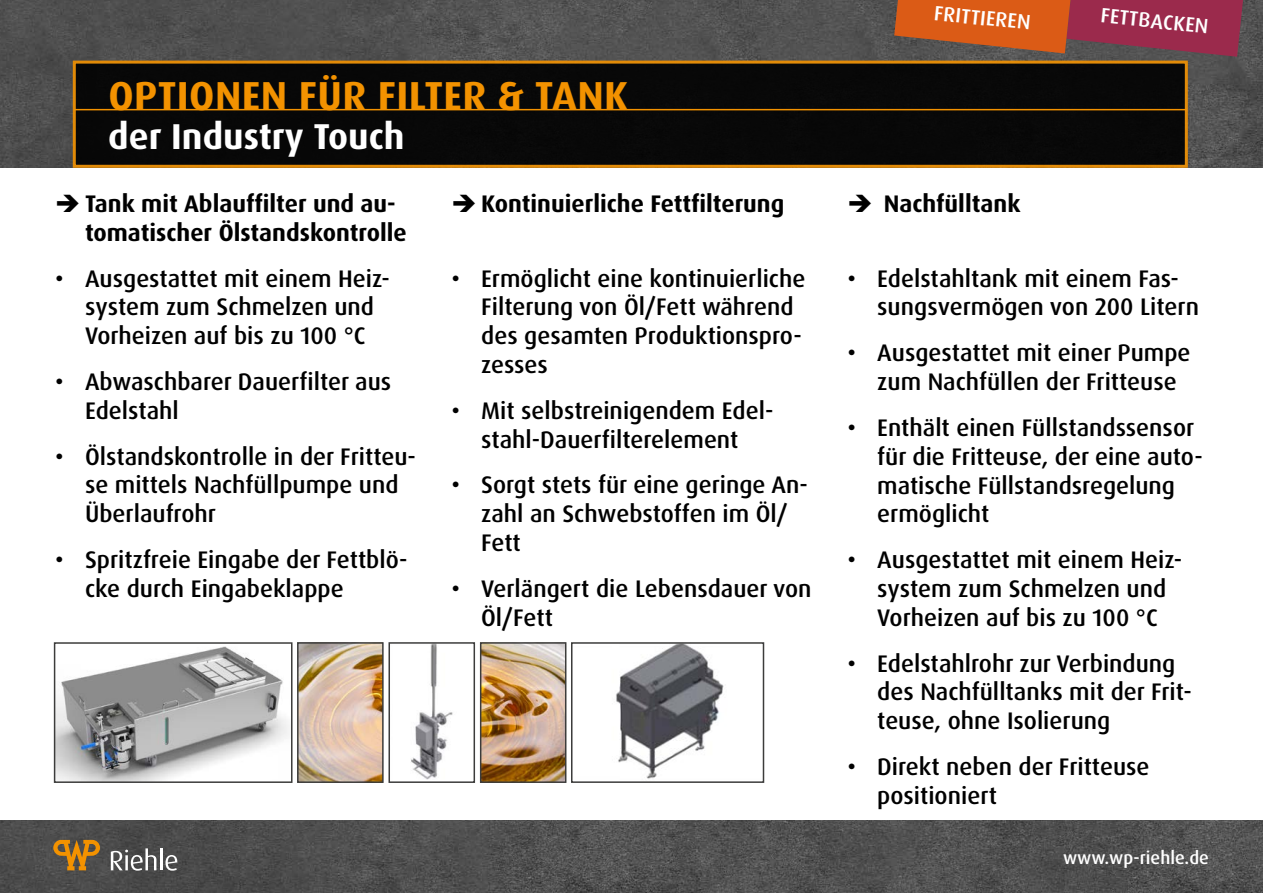
<style>
.page{position:relative;width:1263px;height:893px;background:#fff}
.page>*{position:absolute;margin:0;border:0;box-sizing:border-box;transform-origin:0 0}
.t1{font:700 40.5px "Dax Pro";letter-spacing:.01em;color:#f39200}
.t2{font:700 36px "Dax Pro";color:#fff}
.t3{font:500 24px/28.8px "Dax Pro";color:#000}
.t4{font:700 24px/28.8px "Dax Pro";color:#000}
.t5{font:500 20.7px "Dax Pro";color:#fff}
.t6{font:500 18px "Dax Pro";color:#fff}
</style>
<div class="page">
<img style="left:0;top:821px;width:1263px;height:72px">
<svg style="left:53px;top:840px;width:47px;height:30px"></svg>
<svg style="left:111px;top:848px;width:45px;height:23px"></svg>
<hr style="left:160px;top:848px;width:2px;height:22px;background:#fff">
<svg style="left:166px;top:855px;width:11px;height:16px"></svg>
<img style="left:0;top:0;width:1263px;height:168px">
<img style="left:57px;top:646px;width:232px;height:134px">
<div style="left:54px;top:642px;width:238px;height:141px;border:2px solid #3c3c3b"></div>
<img style="left:300px;top:645px;width:81px;height:135px">
<div style="left:297px;top:642px;width:87px;height:141px;border:2px solid #3c3c3b"></div>
<img style="left:616px;top:645px;width:108px;height:134px">
<div style="left:571px;top:642px;width:193px;height:141px;border:2px solid #3c3c3b"></div>
<img style="left:411px;top:645px;width:42px;height:135px">
<div style="left:388px;top:642px;width:87px;height:141px;border:2px solid #3c3c3b"></div>
<img style="left:483px;top:645px;width:80px;height:135px">
<div style="left:480px;top:642px;width:86px;height:141px;border:2px solid #3c3c3b"></div>
<div style="left:74px;top:62px;width:1112px;height:104px;background:#080808"></div>
<div style="left:73px;top:61px;width:1115px;height:107px;border:3px solid #f39200"></div>
<hr style="left:74px;top:109px;width:1113px;height:1px;background:#f39200">
<svg style="left:894px;top:0;width:349px;height:57px"></svg>
<h1 class="t1" style="left:109px;top:70px;width:521px">OPTIONEN FÜR FILTER &amp; TANK</h1>
<h2 class="t2" style="left:108px;top:114px;width:298px">der Industry Touch</h2>
<p class="t4" style="left:85px;top:188px;width:323px;text-indent:-30px">➔ Tank mit Ablauffilter und au&shy;tomatischer Ölstandskontrolle</p>
<p class="t3" style="left:55px;top:264px;width:336px;text-align:center">• Ausgestattet mit einem Heiz&shy;system zum Schmelzen und<br>Vorheizen auf bis zu 100 °C</p>
<p class="t3" style="left:85px;top:367px;width:308px;text-indent:-30px">• Abwaschbarer Dauerfilter aus<br>Edelstahl</p>
<p class="t3" style="left:85px;top:442px;width:332px;text-indent:-30px">• Ölstandskontrolle in der Fritteu&shy;se mittels Nachfüllpumpe und<br>Überlaufrohr</p>
<p class="t3" style="left:85px;top:545px;width:324px;text-indent:-30px">• Spritzfreie Eingabe der Fettblö&shy;cke durch Eingabeklappe</p>
<p class="t4" style="left:451px;top:189px;width:334px">➔ Kontinuierliche Fettfilterung</p>
<p class="t3" style="left:481px;top:264px;width:326px;text-indent:-30px">• Ermöglicht eine kontinuierliche<br>Filterung von Öl/Fett während des gesamten Produktionspro&shy;zesses</p>
<p class="t3" style="left:451px;top:396px;width:323px;text-align:center">• Mit selbstreinigendem Edel&shy;stahl-Dauerfilterelement</p>
<p class="t3" style="left:481px;top:471px;width:328px;text-indent:-30px">• Sorgt stets für eine geringe An&shy;zahl an Schwebstoffen im Öl/<br>Fett</p>
<p class="t3" style="left:481px;top:574px;width:332px;text-indent:-30px">• Verlängert die Lebensdauer von<br>Öl/Fett</p>
<p class="t5" style="left:936px;top:-1px;width:98px;rotate:6deg">FRITTIEREN</p>
<p class="t5" style="left:1102px;top:2px;width:110px;rotate:6deg">FETTBACKEN</p>
<p class="t4" style="left:847px;top:189px;width:174px">➔ Nachfülltank</p>
<p class="t3" style="left:877px;top:264px;width:323px;text-indent:-30px">• Edelstahltank mit einem Fas&shy;sungsvermögen von 200 Litern</p>
<p class="t3" style="left:877px;top:339px;width:315px;text-indent:-30px">• Ausgestattet mit einer Pumpe zum Nachfüllen der Fritteuse</p>
<p class="t3" style="left:877px;top:413px;width:327px;text-indent:-30px">• Enthält einen Füllstandssensor für die Fritteuse, der eine auto&shy;matische Füllstandsregelung ermöglicht</p>
<p class="t3" style="left:847px;top:545px;width:336px;text-align:center">• Ausgestattet mit einem Heiz&shy;system zum Schmelzen und<br>Vorheizen auf bis zu 100 °C</p>
<p class="t3" style="left:877px;top:649px;width:316px;text-indent:-30px">• Edelstahlrohr zur Verbindung des Nachfülltanks mit der Frit&shy;teuse, ohne Isolierung</p>
<p class="t3" style="left:877px;top:752px;width:274px;text-indent:-30px">• Direkt neben der Fritteuse positioniert</p>
<p class="t6" style="left:1063px;top:846px;width:147px">www.wp-riehle.de</p>
</div>
